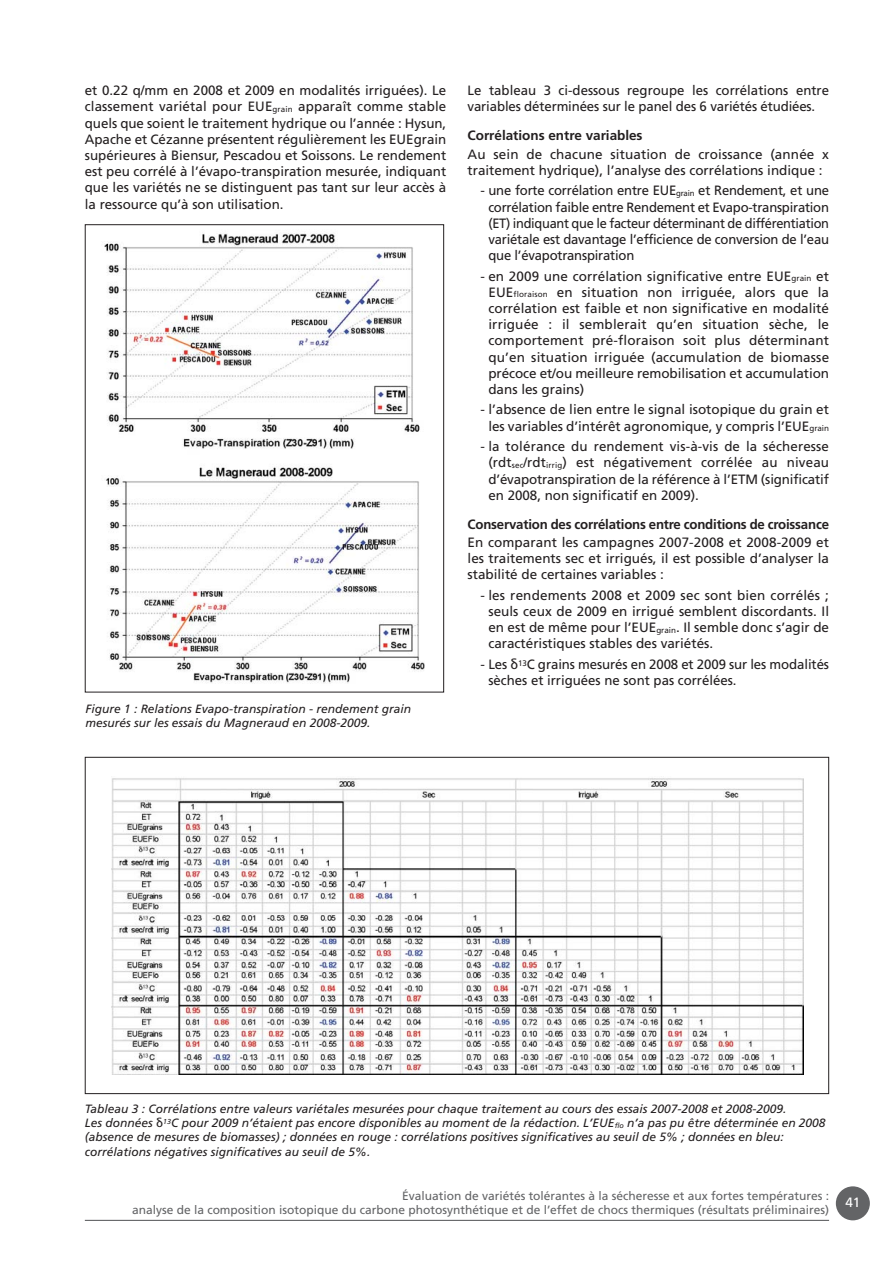
<style>
.page{position:relative;width:893px;height:1263px;background:#fff}
.page>*{position:absolute;margin:0;border:0;box-sizing:border-box;transform-origin:0 0}
.t1{font:13.5px/16.2px "Frutiger";color:#231f20;text-align:justify}
.t2{font:700 13.5px "Frutiger";letter-spacing:-.015em;color:#231f20}
.t3{font:13.5px "Frutiger";color:#fff}
.t4{font:italic 12px/14.4px "Frutiger";color:#231f20}
.t5{font:12px/14.4px "Frutiger";color:#636466;text-align:right}
.s1{font-size:8.1px}
.s2{font-family:"Lucida Grande"}
.s3{font-family:"Lucida Grande";font-style:normal}
.s4{font-size:7.2px}
</style>
<div class="page">
<div style="left:836px;top:1186px;width:34px;height:34px;background:#636466;border-radius:50%"></div>
<hr style="left:85px;top:1220px;width:744px;height:1px;background:#636466">
<img style="left:104px;top:233px;width:316px;height:216px">
<img style="left:111px;top:778px;width:692px;height:297px">
<img style="left:106px;top:467px;width:318px;height:217px">
<p class="t1" style="left:85px;top:84px;width:363px">et 0.22 q/mm en 2008 et 2009 en modalités irriguées). Le classement variétal pour EUE<span class="s1">grain</span> apparaît comme stable quels que soient le traitement hydrique ou l’année : Hysun, Apache et Cézanne présentent régulièrement les EUEgrain supérieures à Biensur, Pescadou et Soissons. Le rendement est peu corrélé à l’évapo-transpiration mesurée, indiquant que les variétés ne se distinguent pas tant sur leur accès à la ressource qu’à son utilisation.</p>
<p class="t1" style="left:468px;top:84px;width:363px">Le tableau 3 ci-dessous regroupe les corrélations entre variables déterminées sur le panel des 6 variétés étudiées.</p>
<p class="t2" style="left:468px;top:130px;width:177px">Corrélations entre variables</p>
<p class="t1" style="left:468px;top:147px;width:363px">Au sein de chacune situation de croissance (année x traitement hydrique), l’analyse des corrélations indique :</p>
<p class="t1" style="left:488px;top:184px;width:342px;text-indent:-8px">- une forte corrélation entre EUE<span class="s1">grain</span> et Rendement, et une corrélation faible entre Rendement et Evapo-transpiration (ET) indiquant que le facteur déterminant de différentiation variétale est davantage l’efficience de conversion de l’eau que l’évapotranspiration</p>
<p class="t1" style="left:488px;top:269px;width:342px;text-indent:-8px">- en 2009 une corrélation significative entre EUE<span class="s1">grain</span> et EUE<span class="s1">floraison</span> en situation non irriguée, alors que la corrélation est faible et non significative en modalité irriguée : il semblerait qu’en situation sèche, le comportement pré-floraison soit plus déterminant qu’en situation irriguée (accumulation de biomasse précoce et/ou meilleure remobilisation et accumulation dans les grains)</p>
<p class="t1" style="left:480px;top:403px;width:350px;text-align:center">- l’absence de lien entre le signal isotopique du grain et les variables d’intérêt agronomique, y compris l’EUE<span class="s1">grain</span></p>
<p class="t1" style="left:488px;top:439px;width:342px;text-indent:-8px">- la tolérance du rendement vis-à-vis de la sécheresse (rdt<span class="s1">sec</span>/rdt<span class="s1">irrig</span>) est négativement corrélée au niveau d’évapotranspiration de la référence à l’ETM (significatif en 2008, non significatif en 2009).</p>
<p class="t2" style="left:468px;top:519px;width:363px">Conservation des corrélations entre conditions de croissance</p>
<p class="t1" style="left:468px;top:535px;width:363px">En comparant les campagnes 2007-2008 et 2008-2009 et les traitements sec et irrigués, il est possible d’analyser la stabilité de certaines variables :</p>
<p class="t1" style="left:488px;top:588px;width:342px;text-indent:-8px">- les rendements 2008 et 2009 sec sont bien corrélés ; seuls ceux de 2009 en irrigué semblent discordants. Il en est de même pour l’EUE<span class="s1">grain</span>. Il semble donc s’agir de caractéristiques stables des variétés.</p>
<p class="t1" style="left:488px;top:658px;width:342px;line-height:15.8px;text-indent:-8px">- Les <span class="s2">δ</span><sup>13</sup>C grains mesurés en 2008 et 2009 sur les modalités sèches et irriguées ne sont pas corrélées.</p>
<p class="t4" style="left:85px;top:702px;width:327px">Figure 1 : Relations Evapo-transpiration - rendement grain mesurés sur les essais du Magneraud en 2008-2009.</p>
<p class="t4" style="left:85px;top:1102px;width:742px">Tableau 3 : Corrélations entre valeurs variétales mesurées pour chaque traitement au cours des essais 2007-2008 et 2008-2009.<br>Les données <span class="s3">δ</span><sup>13</sup>C pour 2009 n’étaient pas encore disponibles au moment de la rédaction. L’EUE<span class="s4">flo</span> n’a pas pu être déterminée en 2008 (absence de mesures de biomasses) ; données en rouge : corrélations positives significatives au seuil de 5% ; données en bleu: corrélations négatives significatives au seuil de 5%.</p>
<p class="t5" style="left:132px;top:1189px;width:698px">Évaluation de variétés tolérantes à la sécheresse et aux fortes températures :<br>analyse de la composition isotopique du carbone photosynthétique et de l’effet de chocs thermiques (résultats préliminaires)</p>
<p class="t3" style="left:845px;top:1197px;width:16px">41</p>
</div>
